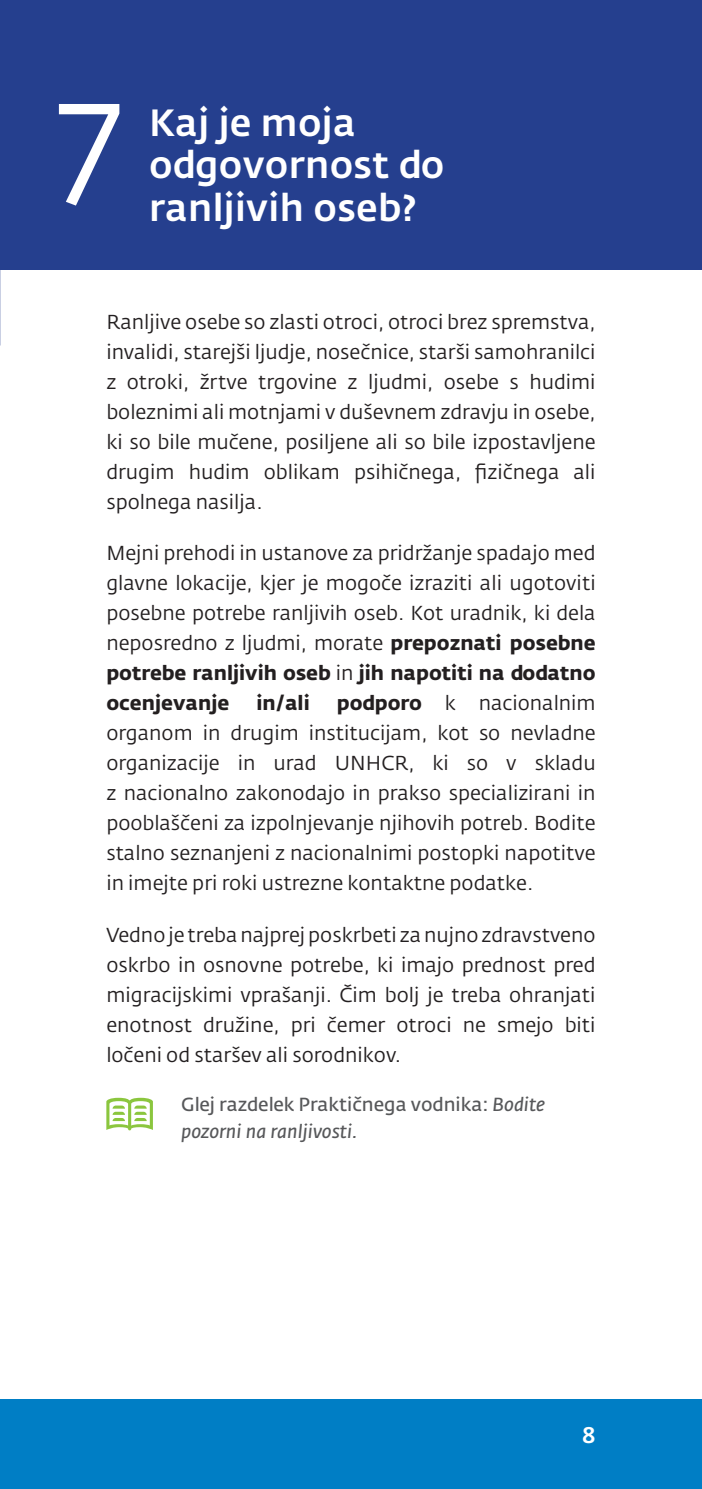
<style>
.page{position:relative;width:702px;height:1489px;background:#fff}
.page>*{position:absolute;margin:0;border:0;box-sizing:border-box;transform-origin:0 0}
.t1{font:141.25px "Fedra Sans Pro";color:#fff}
.Heading{font:500 37.5px/42.5px "Fedra Sans Pro";letter-spacing:.01em;color:#fff}
.t2{font:500 22.5px "Fedra Sans Pro";color:#fff}
.text{font:20px/30px "Fedra Sans Pro";color:#231f20;text-align:justify}
.text-2{font:700 20px "Fedra Sans Pro";color:#231f20}
.further_reading{font:18.75px/27.5px "Fedra Sans Pro";color:#57585a}
.s1{font-weight:700}
.s2{font-style:italic}
</style>
<div class="page">
<div style="left:0;top:1398px;width:702px;height:90px;background:#007ec5"></div>
<div style="left:0;top:0;width:702px;height:269px;background:#253f8e"></div>
<svg style="left:106px;top:1097px;width:47px;height:33px"></svg>
<p class="t1" style="left:58px;top:43px;width:64px">7</p>
<p class="Heading" style="left:149px;top:101px;width:297px">Kaj je moja odgovornost do ranljivih oseb?</p>
<p class="text" style="left:106px;top:307px;width:491px">Ranljive osebe so zlasti otroci, otroci brez spremstva, invalidi, starejši ljudje, nosečnice, starši samohranilci z otroki, žrtve trgovine z ljudmi, osebe s hudimi boleznimi ali motnjami v duševnem zdravju in osebe, ki so bile mučene, posiljene ali so bile izpostavljene drugim hudim oblikam psihičnega, fizičnega ali spolnega nasilja.</p>
<p class="text" style="left:106px;top:538px;width:491px">Mejni prehodi in ustanove za pridržanje spadajo med glavne lokacije, kjer je mogoče izraziti ali ugotoviti posebne potrebe ranljivih oseb. Kot uradnik, ki dela neposredno z ljudmi, morate <span class="s1">prepoznati posebne potrebe ranljivih oseb</span> in <span class="s1">jih napotiti na dodatno ocenjevanje</span></p>
<p class="text-2" style="left:256px;top:690px;width:55px">in/ali</p>
<p class="text" style="left:106px;top:688px;width:491px;text-indent:230px"><span class="s1">podporo</span> k nacionalnim organom in drugim institucijam, kot so nevladne organizacije in urad UNHCR, ki so v skladu z nacionalno zakonodajo in prakso specializirani in pooblaščeni za izpolnjevanje njihovih potreb. Bodite stalno seznanjeni z nacionalnimi postopki napotitve in imejte pri roki ustrezne kontaktne podatke.</p>
<p class="text" style="left:106px;top:919px;width:491px">Vedno je treba najprej poskrbeti za nujno zdravstveno oskrbo in osnovne potrebe, ki imajo prednost pred migracijskimi vprašanji. Čim bolj je treba ohranjati enotnost družine, pri čemer otroci ne smejo biti ločeni od staršev ali sorodnikov.</p>
<p class="further_reading" style="left:181px;top:1090px;width:365px">Glej razdelek Praktičnega vodnika: <span class="s2">Bodite pozorni na ranljivosti.</span></p>
<p class="t2" style="left:582px;top:1420px;width:15px">8</p>
</div>
